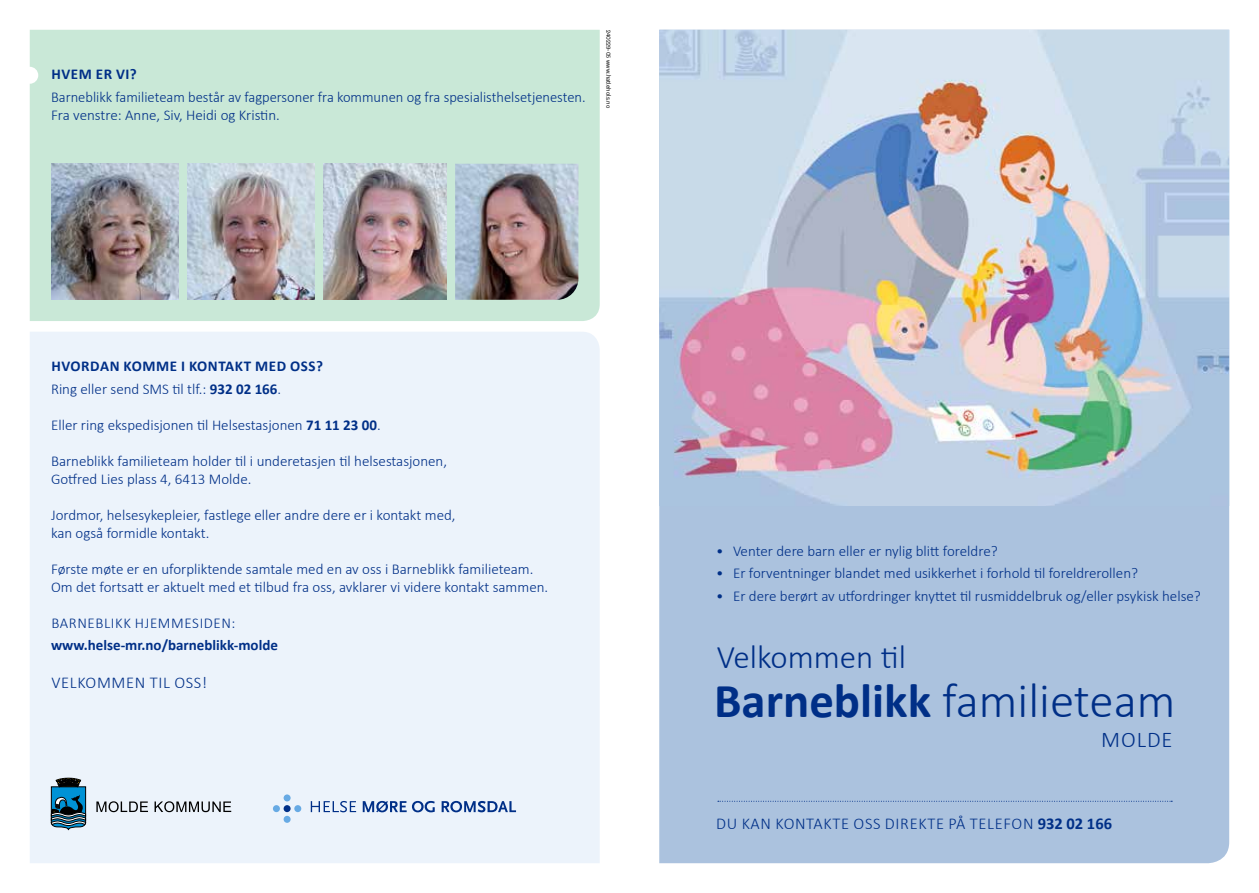
<style>
.page{position:relative;width:1259px;height:893px;background:#fff}
.page>*{position:absolute;margin:0;border:0;box-sizing:border-box;transform-origin:0 0}
.t1{font:300 48.9px "Calibri";color:#002f87}
.t2{font:300 33px "Calibri";color:#002f87}
.t3{font:300 22.5px "Calibri";letter-spacing:.04em;color:#002f87}
.t4{font:300 16.5px "Calibri";letter-spacing:.04em;color:#002f87}
.t5{font:300 15px/18px "Calibri";color:#002f87}
.t6{font:700 15px/22.2px "Calibri";letter-spacing:.04em;color:#002f87}
.t7{font:700 15px "Calibri";letter-spacing:.005em;color:#002f87}
.t8{font:300 15px "Calibri";letter-spacing:.04em;color:#002f87}
.t9{font:6.75px "National";color:#000}
.s1{font-weight:300}
.s2{font-weight:700}
</style>
<div class="page">
<div style="left:30px;top:332px;width:570px;height:531px;background:#ecf3fb"></div>
<div style="left:30px;top:30px;width:570px;height:291px;background:#c9e8d7"></div>
<div style="left:284px;top:794px;width:7px;height:7px;background:#67aae4;border-radius:50%"></div>
<div style="left:284px;top:805px;width:7px;height:7px;background:#002f87;border-radius:50%"></div>
<div style="left:273px;top:805px;width:7px;height:7px;background:#67aae4;border-radius:50%"></div>
<div style="left:294px;top:805px;width:7px;height:7px;background:#67aae4;border-radius:50%"></div>
<div style="left:284px;top:816px;width:7px;height:7px;background:#67aae4;border-radius:50%"></div>
<svg style="left:311px;top:801px;width:45px;height:11px"></svg>
<svg style="left:363px;top:801px;width:72px;height:11px"></svg>
<svg style="left:441px;top:801px;width:75px;height:11px"></svg>
<div style="left:21px;top:67px;width:17px;height:17px;background:#fff;border-radius:50%"></div>
<div style="left:659px;top:506px;width:570px;height:357px;background:#abc2de"></div>
<img style="left:659px;top:30px;width:570px;height:476px">
<svg style="left:718px;top:801px;width:454px;height:1px"></svg>
<svg style="left:96px;top:801px;width:52px;height:11px"></svg>
<svg style="left:155px;top:801px;width:76px;height:11px"></svg>
<svg style="left:51px;top:777px;width:35px;height:53px;background:#316a84"></svg>
<img style="left:51px;top:164px;width:128px;height:136px">
<img style="left:187px;top:164px;width:128px;height:136px">
<img style="left:455px;top:164px;width:123px;height:136px">
<img style="left:323px;top:164px;width:123px;height:136px">
<p class="t7" style="left:51px;top:64px;width:87px">HVEM ER VI?</p>
<p class="t5" style="left:51px;top:87px;width:536px">Barneblikk familieteam består av fagpersoner fra kommunen og fra spesialisthelsetjenesten.<br>Fra venstre: Anne, Siv, Heidi og Kristin.</p>
<p class="t9" style="left:613px;top:30px;width:80px;rotate:90deg">240229-05 www.hatlehols.no</p>
<p class="t6" style="left:51px;top:355px;width:273px">HVORDAN KOMME I KONTAKT MED OSS?<br><span class="s1">Ring eller send SMS til tlf.:</span> 932 02 166<span class="s1">.</span></p>
<p class="t5" style="left:51px;top:416px;width:331px">Eller ring ekspedisjonen til Helsestasjonen <span class="s2">71 11 23 00</span>.</p>
<p class="t5" style="left:51px;top:452px;width:397px">Barneblikk familieteam holder til i underetasjen til helsestasjonen,<br>Gotfred Lies plass 4, 6413 Molde.</p>
<p class="t5" style="left:51px;top:506px;width:406px">Jordmor, helsesykepleier, fastlege eller andre dere er i kontakt med, kan også formidle kontakt.</p>
<p class="t5" style="left:51px;top:560px;width:499px">Første møte er en uforpliktende samtale med en av oss i Barneblikk familieteam.<br>Om det fortsatt er aktuelt med et tilbud fra oss, avklarer vi videre kontakt sammen.</p>
<p class="t8" style="left:51px;top:613px;width:185px">BARNEBLIKK HJEMMESIDEN:</p>
<p class="t7" style="left:51px;top:634px;width:228px">www.helse-mr.no/barneblikk-molde</p>
<p class="t4" style="left:51px;top:672px;width:157px">VELKOMMEN TIL OSS!</p>
<p class="t5" style="left:716px;top:542px;width:283px">• Venter dere barn eller er nylig blitt foreldre?</p>
<p class="t5" style="left:716px;top:564px;width:423px">• Er forventninger blandet med usikkerhet i forhold til foreldrerollen?</p>
<p class="t5" style="left:716px;top:587px;width:486px">• Er dere berørt av utfordringer knyttet til rusmiddelbruk og/eller psykisk helse?</p>
<h2 class="t2" style="left:717px;top:636px;width:191px">Velkommen til</h2>
<h1 class="t1" style="left:714px;top:670px;width:463px"><span class="s2">Barneblikk</span> familieteam</h1>
<h3 class="t3" style="left:1101px;top:726px;width:73px">MOLDE</h3>
<p class="t4" style="left:716px;top:813px;width:397px">DU KAN KONTAKTE OSS DIREKTE PÅ TELEFON <span class="s2">932 02 166</span></p>
</div>
